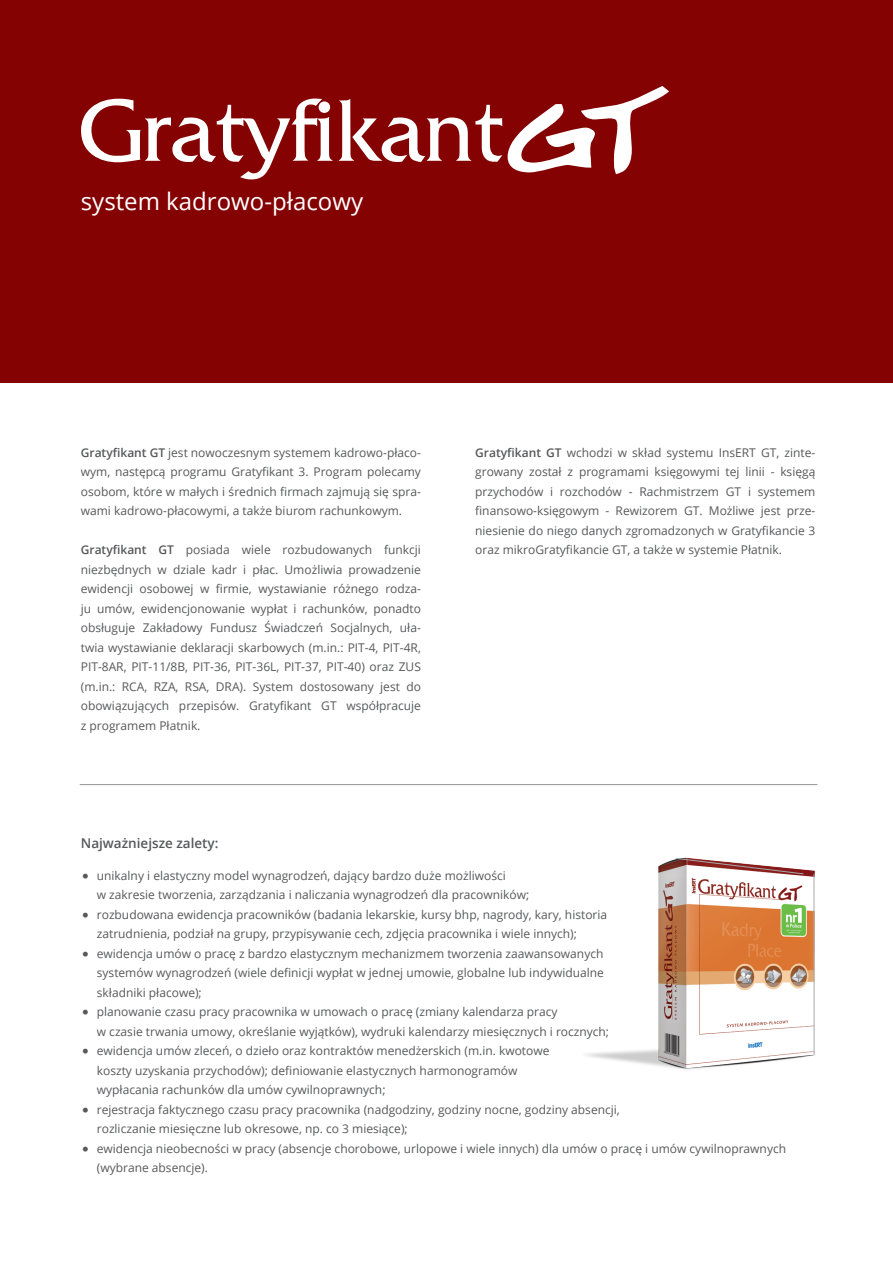
<style>
.page{position:relative;width:893px;height:1263px;background:#fff}
.page>*{position:absolute;margin:0;border:0;box-sizing:border-box;transform-origin:0 0}
.t1{font:24px "Open Sans";color:#fff}
.Bold{font:600 13.5px "Open Sans";color:#57585a}
.t2{font:12px/19.5px "Open Sans";color:#57585a}
.s1{font-weight:600}
.s2{font-family:"LFT Etica"}
</style>
<div class="page">
<img style="left:586px;top:857px;width:229px;height:213px">
<div style="left:0;top:0;width:893px;height:383px;background:#850203"></div>
<hr style="left:814px;top:874px;width:1px;height:180px;background:#a8a9ad">
<svg style="left:676px;top:858px;width:128px;height:16px"></svg>
<svg style="left:81px;top:99px;width:252px;height:80px"></svg>
<svg style="left:339px;top:99px;width:163px;height:63px"></svg>
<svg style="left:508px;top:86px;width:161px;height:88px"></svg>
<hr style="left:80px;top:784px;width:737px;height:1px;background:#939598">
<p class="t1" style="left:81px;top:185px;width:284px">system kadrowo-płacowy</p>
<p class="t2" style="left:81px;top:442px;width:342px;text-align:justify"><span class="s1">Gratyfikant GT</span> jest nowoczesnym systemem kadrowo-płaco&shy;wym, następcą programu Gratyfikant 3. Program polecamy osobom, które w małych i średnich firmach zajmują się spra&shy;wami kadrowo-płacowymi, a także biurom rachunkowym.</p>
<p class="t2" style="left:81px;top:540px;width:342px;text-align:justify"><span class="s1">Gratyfikant GT</span> posiada wiele rozbudowanych funkcji niezbędnych w dziale kadr i płac. Umożliwia prowadzenie ewidencji osobowej w firmie, wystawianie różnego rodza&shy;ju umów, ewidencjonowanie wypłat i rachunków, ponadto obsługuje Zakładowy Fundusz Świadczeń Socjalnych, uła&shy;twia wystawianie deklaracji skarbowych (m.in.: PIT-4, PIT-4R, PIT-8AR, PIT-11/8B, PIT-36, PIT-36L, PIT-37, PIT-40) oraz ZUS (m.in.: RCA, RZA, RSA, DRA). System dostosowany jest do obowiązujących przepisów. Gratyfikant GT współpracuje z programem Płatnik.</p>
<p class="Bold" style="left:81px;top:834px;width:139px">Najważniejsze zalety:</p>
<p class="t2" style="left:475px;top:442px;width:342px;text-align:justify"><span class="s1">Gratyfikant GT</span> wchodzi w skład systemu InsERT GT, zinte&shy;growany został z programami księgowymi tej linii - księgą przychodów i rozchodów - Rachmistrzem GT i systemem finansowo-księgowym - Rewizorem GT. Możliwe jest prze&shy;niesienie do niego danych zgromadzonych w Gratyfikancie 3 oraz mikroGratyfikancie GT, a także w systemie Płatnik.</p>
<p class="t2" style="left:97px;top:865px;width:434px;text-indent:-15px"><span class="s2">○</span> unikalny i elastyczny model wynagrodzeń, dający bardzo duże możliwości<br>w zakresie tworzenia, zarządzania i naliczania wynagrodzeń dla pracowników;</p>
<p class="t2" style="left:97px;top:904px;width:512px;text-indent:-15px"><span class="s2">○</span> rozbudowana ewidencja pracowników (badania lekarskie, kursy bhp, nagrody, kary, historia zatrudnienia, podział na grupy, przypisywanie cech, zdjęcia pracownika i wiele innych);</p>
<p class="t2" style="left:97px;top:943px;width:509px;text-align:justify;text-indent:-15px"><span class="s2">○</span> ewidencja umów o pracę z bardzo elastycznym mechanizmem tworzenia zaawansowanych systemów wynagrodzeń (wiele definicji wypłat w jednej umowie, globalne lub indywidualne składniki płacowe);</p>
<p class="t2" style="left:97px;top:1002px;width:514px;text-indent:-15px"><span class="s2">○</span> planowanie czasu pracy pracownika w umowach o pracę (zmiany kalendarza pracy<br>w czasie trwania umowy, określanie wyjątków), wydruki kalendarzy miesięcznych i rocznych;</p>
<p class="t2" style="left:97px;top:1041px;width:454px;text-indent:-15px"><span class="s2">○</span> ewidencja umów zleceń, o dzieło oraz kontraktów menedżerskich (m.in. kwotowe koszty uzyskania przychodów); definiowanie elastycznych harmonogramów wypłacania rachunków dla umów cywilnoprawnych;</p>
<p class="t2" style="left:97px;top:1099px;width:524px;text-indent:-15px"><span class="s2">○</span> rejestracja faktycznego czasu pracy pracownika (nadgodziny, godziny nocne, godziny absencji, rozliczanie miesięczne lub okresowe, np. co 3 miesiące);</p>
<p class="t2" style="left:97px;top:1138px;width:691px;text-indent:-15px"><span class="s2">○</span> ewidencja nieobecności w pracy (absencje chorobowe, urlopowe i wiele innych) dla umów o pracę i umów cywilnoprawnych (wybrane absencje).</p>
</div>
